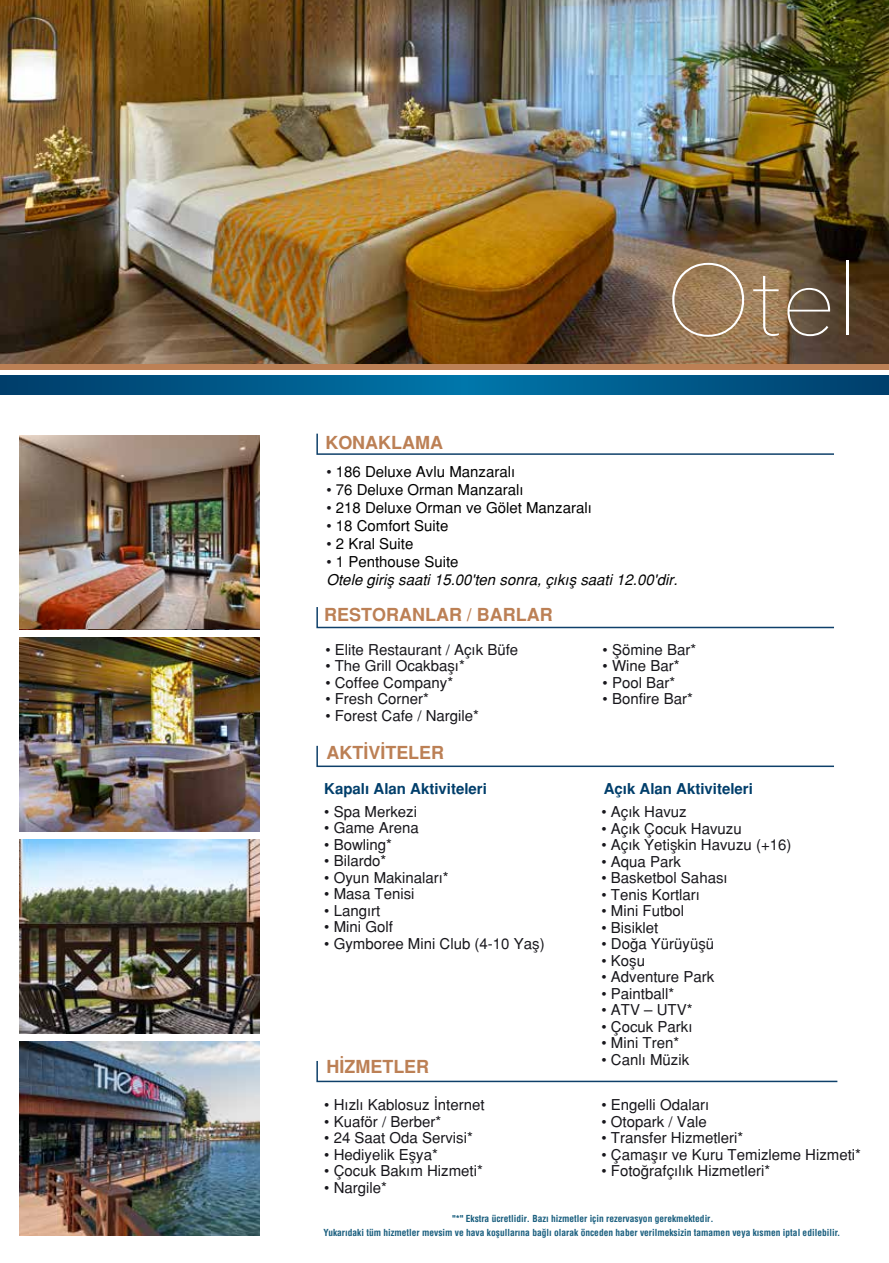
<style>
.page{position:relative;width:889px;height:1263px;background:#fff}
.page>*{position:absolute;margin:0;border:0;box-sizing:border-box;transform-origin:0 0}
.t1{font:200 98.7px "Avenir Next";color:#fff}
.t2{font:700 18px "Helvetica Tr";color:#bc8055}
.t3{font:15px "Helvetica Normal Tr";color:#18171c}
.t4{font:15px "Helvetica Normal Tr";color:#000}
.t5{font:italic 15px "Helvetica Tr";color:#000}
.t6{font:700 15px "Helvetica Tr";color:#003e6b}
.t7{font:9.45px/13.5px "Helvetica Cond Bold Tr";color:#195e7e;text-align:center}
.s1{color:#18171c}
</style>
<div class="page">
<svg style="left:316px;top:433px;width:518px;height:22px"></svg>
<img style="left:19px;top:435px;width:240px;height:194px">
<svg style="left:316px;top:607px;width:518px;height:22px"></svg>
<svg style="left:316px;top:1061px;width:522px;height:22px"></svg>
<svg style="left:316px;top:745px;width:518px;height:23px"></svg>
<img style="left:19px;top:1042px;width:240px;height:193px">
<img style="left:19px;top:638px;width:240px;height:193px">
<img style="left:19px;top:840px;width:240px;height:193px">
<img style="left:0;top:0;width:889px;height:364px">
<div style="left:0;top:364px;width:889px;height:23px;background:#bc8055"></div>
<div style="left:0;top:370px;width:889px;height:22px;background:linear-gradient(to right,#fff,#fff)"></div>
<svg style="left:0;top:376px;width:889px;height:18px;background:#005989"></svg>
<p class="t2" style="left:325px;top:431px;width:119px">KONAKLAMA</p>
<h1 class="t1" style="left:665px;top:217px;width:195px">Otel</h1>
<p class="t4" style="left:326px;top:462px;width:190px"><span class="s1">•</span> 186 Deluxe Avlu Manzaralı</p>
<p class="t4" style="left:326px;top:480px;width:198px"><span class="s1">•</span> 76 Deluxe Orman Manzaralı</p>
<p class="t4" style="left:326px;top:498px;width:267px"><span class="s1">•</span> 218 Deluxe Orman ve Gölet Manzaralı</p>
<p class="t4" style="left:326px;top:516px;width:123px"><span class="s1">•</span> 18 Comfort Suite</p>
<p class="t4" style="left:326px;top:534px;width:88px"><span class="s1">•</span> 2 Kral Suite</p>
<p class="t4" style="left:326px;top:552px;width:133px"><span class="s1">•</span> 1 Penthouse Suite</p>
<p class="t5" style="left:326px;top:570px;width:352px">Otele giriş saati 15.00'ten sonra, çıkış saati 12.00'dir.</p>
<p class="t2" style="left:324px;top:604px;width:230px">RESTORANLAR / BARLAR</p>
<p class="t3" style="left:325px;top:641px;width:194px">• Elite Restaurant / Açık Büfe</p>
<p class="t3" style="left:325px;top:657px;width:141px">• The Grill Ocakbaşı*</p>
<p class="t3" style="left:325px;top:674px;width:129px">• Coffee Company*</p>
<p class="t3" style="left:325px;top:690px;width:105px">• Fresh Corner*</p>
<p class="t3" style="left:325px;top:707px;width:155px">• Forest Cafe / Nargile*</p>
<p class="t3" style="left:602px;top:641px;width:95px">• Şömine Bar*</p>
<p class="t3" style="left:602px;top:657px;width:78px">• Wine Bar*</p>
<p class="t3" style="left:602px;top:674px;width:74px">• Pool Bar*</p>
<p class="t3" style="left:602px;top:690px;width:92px">• Bonfire Bar*</p>
<p class="t2" style="left:326px;top:742px;width:119px">AKTİVİTELER</p>
<p class="t6" style="left:324px;top:780px;width:164px">Kapalı Alan Aktiviteleri</p>
<p class="t6" style="left:603px;top:780px;width:151px">Açık Alan Aktiviteleri</p>
<p class="t3" style="left:324px;top:802px;width:94px">• Spa Merkezi</p>
<p class="t3" style="left:324px;top:819px;width:96px">• Game Arena</p>
<p class="t3" style="left:324px;top:835px;width:69px">• Bowling*</p>
<p class="t3" style="left:324px;top:852px;width:63px">• Bilardo*</p>
<p class="t3" style="left:324px;top:868px;width:126px">• Oyun Makinaları*</p>
<p class="t3" style="left:324px;top:885px;width:92px">• Masa Tenisi</p>
<p class="t3" style="left:324px;top:901px;width:58px">• Langırt</p>
<p class="t3" style="left:324px;top:918px;width:70px">• Mini Golf</p>
<p class="t3" style="left:324px;top:934px;width:222px">• Gymboree Mini Club (4-10 Yaş)</p>
<p class="t2" style="left:326px;top:1056px;width:104px">HİZMETLER</p>
<p class="t3" style="left:324px;top:1096px;width:162px">• Hızlı Kablosuz İnternet</p>
<p class="t3" style="left:324px;top:1112px;width:118px">• Kuaför / Berber*</p>
<p class="t3" style="left:324px;top:1129px;width:150px">• 24 Saat Oda Servisi*</p>
<p class="t3" style="left:324px;top:1145px;width:115px">• Hediyelik Eşya*</p>
<p class="t3" style="left:324px;top:1162px;width:160px">• Çocuk Bakım Hizmeti*</p>
<p class="t3" style="left:324px;top:1178px;width:64px">• Nargile*</p>
<p class="t3" style="left:601px;top:803px;width:87px">• Açık Havuz</p>
<p class="t3" style="left:601px;top:819px;width:142px">• Açık Çocuk Havuzu</p>
<p class="t3" style="left:601px;top:836px;width:191px">• Açık Yetişkin Havuzu (+16)</p>
<p class="t3" style="left:601px;top:852px;width:81px">• Aqua Park</p>
<p class="t3" style="left:601px;top:869px;width:128px">• Basketbol Sahası</p>
<p class="t3" style="left:601px;top:885px;width:100px">• Tenis Kortları</p>
<p class="t3" style="left:601px;top:902px;width:84px">• Mini Futbol</p>
<p class="t3" style="left:601px;top:918px;width:58px">• Bisiklet</p>
<p class="t3" style="left:601px;top:935px;width:114px">• Doğa Yürüyüşü</p>
<p class="t3" style="left:601px;top:951px;width:45px">• Koşu</p>
<p class="t3" style="left:601px;top:968px;width:114px">• Adventure Park</p>
<p class="t3" style="left:601px;top:984px;width:74px">• Paintball*</p>
<p class="t3" style="left:601px;top:1001px;width:93px">• ATV – UTV*</p>
<p class="t3" style="left:601px;top:1017px;width:93px">• Çocuk Parkı</p>
<p class="t3" style="left:601px;top:1034px;width:79px">• Mini Tren*</p>
<p class="t3" style="left:601px;top:1050px;width:89px">• Canlı Müzik</p>
<p class="t3" style="left:601px;top:1096px;width:109px">• Engelli Odaları</p>
<p class="t3" style="left:601px;top:1112px;width:107px">• Otopark / Vale</p>
<p class="t3" style="left:601px;top:1129px;width:143px">• Transfer Hizmetleri*</p>
<p class="t3" style="left:601px;top:1145px;width:261px">• Çamaşır ve Kuru Temizleme Hizmeti*</p>
<p class="t3" style="left:601px;top:1162px;width:170px">• Fotoğrafçılık Hizmetleri*</p>
<p class="t7" style="left:324px;top:1212px;width:518px">"*" Ekstra ücretlidir. Bazı hizmetler için rezervasyon gerekmektedir.<br>Yukarıdaki tüm hizmetler mevsim ve hava koşullarına bağlı olarak önceden haber verilmeksizin tamamen veya kısmen iptal edilebilir.</p>
</div>
